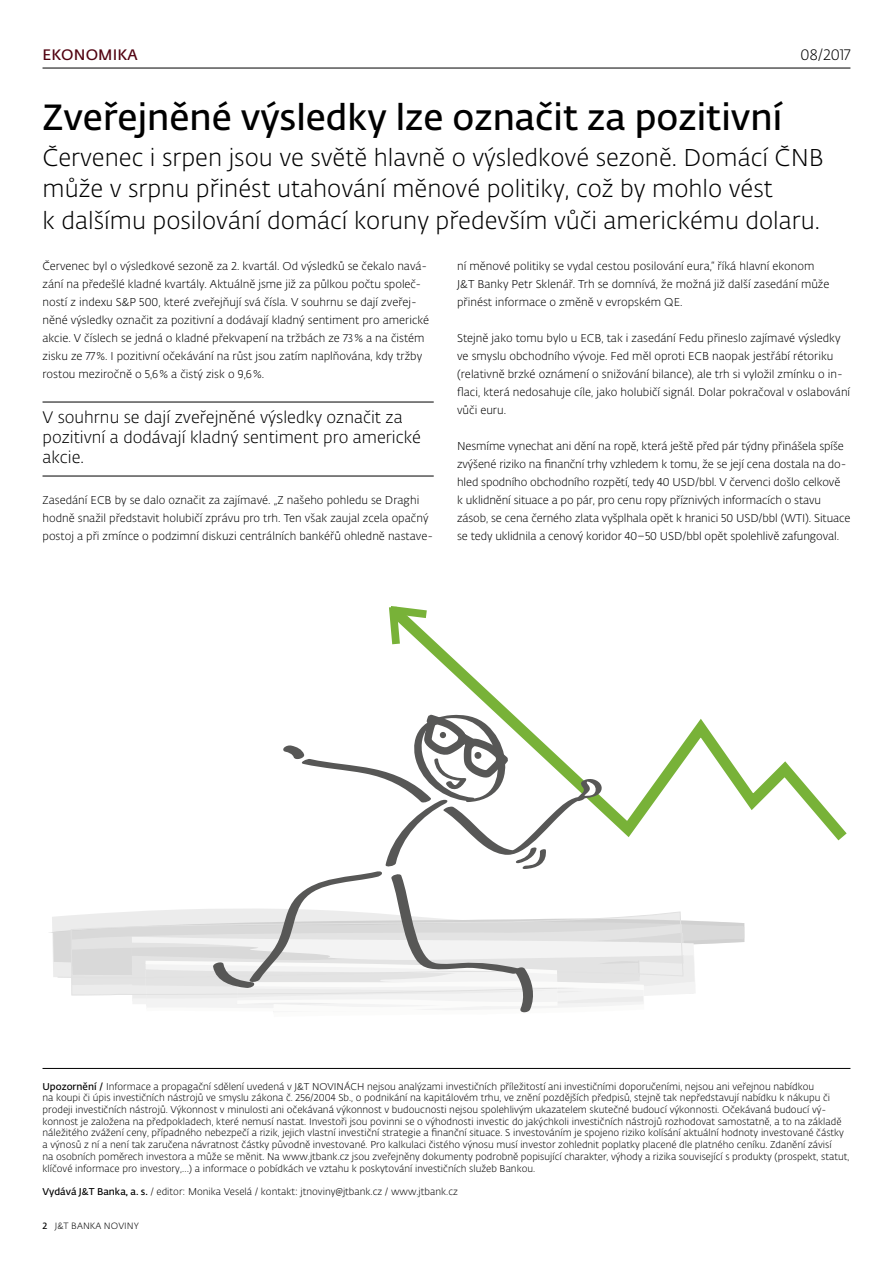
<style>
.page{position:relative;width:893px;height:1263px;background:#fff}
.page>*{position:absolute;margin:0;border:0;box-sizing:border-box;transform-origin:0 0}
.t1{font:600 36px "Fedra Sans Alt Pro";color:#000}
.t2{font:300 24px/31.5px "Fedra Sans Alt Pro";color:#000}
.t3{font:300 16.5px/19.8px "Fedra Sans Alt Pro";color:#000}
.t4{font:600 15px "Fedra Sans Alt Pro";letter-spacing:.01em;color:#510210}
.t5{font:300 15px "Fedra Sans Alt Pro";letter-spacing:.01em;color:#000}
.t6{font:300 11.25px/18px "Fedra Sans Alt Pro";color:#000}
.t7{font:300 9.75px/11.7px "Fedra Sans Alt Pro";color:#000}
.t8{font:300 9px "Fedra Sans Alt Pro";letter-spacing:.01em;color:#000}
.s1{font-weight:600}
</style>
<div class="page">
<hr style="left:43px;top:68px;width:807px;height:1px;background:#000">
<hr style="left:43px;top:1068px;width:807px;height:1px;background:#000">
<hr style="left:43px;top:402px;width:391px;height:1px;background:#000">
<hr style="left:43px;top:476px;width:391px;height:1px;background:#000">
<svg style="left:430px;top:641px;width:417px;height:200px"></svg>
<svg style="left:389px;top:606px;width:46px;height:46px"></svg>
<svg style="left:51px;top:703px;width:693px;height:310px"></svg>
<h3 class="t4" style="left:43px;top:43px;width:97px">EKONOMIKA</h3>
<h3 class="t5" style="left:800px;top:44px;width:51px">08/2017</h3>
<h1 class="t1" style="left:43px;top:91px;width:741px">Zveřejněné výsledky lze označit za pozitivní</h1>
<h2 class="t2" style="left:43px;top:141px;width:783px">Červenec i srpen jsou ve světě hlavně o výsledkové sezoně. Domácí ČNB může v srpnu přinést utahování měnové politiky, což by mohlo vést<br>k dalšímu posilování domácí koruny především vůči americkému dolaru.</h2>
<p class="t6" style="left:43px;top:257px;width:388px">Červenec byl o výsledkové sezoně za 2. kvartál. Od výsledků se čekalo navá&shy;zání na předešlé kladné kvartály. Aktuálně jsme již za půlkou počtu společ&shy;ností z indexu S&amp;P 500, které zveřejňují svá čísla. V souhrnu se dají zveřej&shy;něné výsledky označit za pozitivní a dodávají kladný sentiment pro americké akcie. V číslech se jedná o kladné překvapení na tržbách ze 73% a na čistém zisku ze 77%. I pozitivní očekávání na růst jsou zatím naplňována, kdy tržby rostou meziročně o 5,6% a čistý zisk o 9,6%.</p>
<p class="t6" style="left:457px;top:257px;width:374px">ní měnové politiky se vydal cestou posilování eura,“ říká hlavní ekonom<br>J&amp;T Banky Petr Sklenář. Trh se domnívá, že možná již další zasedání může přinést informace o změně v evropském QE.</p>
<p class="t6" style="left:457px;top:329px;width:395px">Stejně jako tomu bylo u ECB, tak i zasedání Fedu přineslo zajímavé výsledky ve smyslu obchodního vývoje. Fed měl oproti ECB naopak jestřábí rétoriku (relativně brzké oznámení o snižování bilance), ale trh si vyložil zmínku o in&shy;flaci, která nedosahuje cíle, jako holubičí signál. Dolar pokračoval v oslabování vůči euru.</p>
<p class="t6" style="left:457px;top:437px;width:395px">Nesmíme vynechat ani dění na ropě, která ještě před pár týdny přinášela spíše zvýšené riziko na finanční trhy vzhledem k tomu, že se její cena dostala na do&shy;hled spodního obchodního rozpětí, tedy 40 USD/bbl. V červenci došlo celkově<br>k uklidnění situace a po pár, pro cenu ropy příznivých informacích o stavu zásob, se cena černého zlata vyšplhala opět k hranici 50 USD/bbl (WTI). Situace se tedy uklidnila a cenový koridor 40–50 USD/bbl opět spolehlivě zafungoval.</p>
<h3 class="t3" style="left:43px;top:407px;width:380px">V souhrnu se dají zveřejněné výsledky označit za pozitivní a dodávají kladný sentiment pro americké akcie.</h3>
<p class="t6" style="left:43px;top:491px;width:392px">Zasedání ECB by se dalo označit za zajímavé. „Z našeho pohledu se Draghi hodně snažil představit holubičí zprávu pro trh. Ten však zaujal zcela opačný postoj a při zmínce o podzimní diskuzi centrálních bankéřů ohledně nastave-</p>
<p class="t7" style="left:43px;top:1080px;width:808px"><span class="s1">Upozornění /</span> Informace a propagační sdělení uvedená v J&amp;T NOVINÁCH nejsou analýzami investičních příležitostí ani investičními doporučeními, nejsou ani veřejnou nabídkou<br>na koupi či úpis investičních nástrojů ve smyslu zákona č. 256/2004 Sb., o podnikání na kapitálovém trhu, ve znění pozdějších předpisů, stejně tak nepředstavují nabídku k nákupu či prodeji investičních nástrojů. Výkonnost v minulosti ani očekávaná výkonnost v budoucnosti nejsou spolehlivým ukazatelem skutečné budoucí výkonnosti. Očekávaná budoucí vý&shy;konnost je založena na předpokladech, které nemusí nastat. Investoři jsou povinni se o výhodnosti investic do jakýchkoli investičních nástrojů rozhodovat samostatně, a to na základě náležitého zvážení ceny, případného nebezpečí a rizik, jejich vlastní investiční strategie a finanční situace. S investováním je spojeno riziko kolísání aktuální hodnoty investované částky a výnosů z ní a není tak zaručena návratnost částky původně investované. Pro kalkulaci čistého výnosu musí investor zohlednit poplatky placené dle platného ceníku. Zdanění závisí<br>na osobních poměrech investora a může se měnit. Na www.jtbank.cz jsou zveřejněny dokumenty podrobně popisující charakter, výhody a rizika související s produkty (prospekt, statut, klíčové informace pro investory,…) a informace o pobídkách ve vztahu k poskytování investičních služeb Bankou.</p>
<p class="t7" style="left:43px;top:1185px;width:417px"><span class="s1">Vydává J&amp;T Banka, a. s.</span> / editor: Monika Veselá / kontakt: jtnoviny@jtbank.cz / www.jtbank.cz</p>
<p class="t8" style="left:43px;top:1220px;width:98px"><span class="s1">2</span> J&amp;T BANKA NOVINY</p>
</div>
